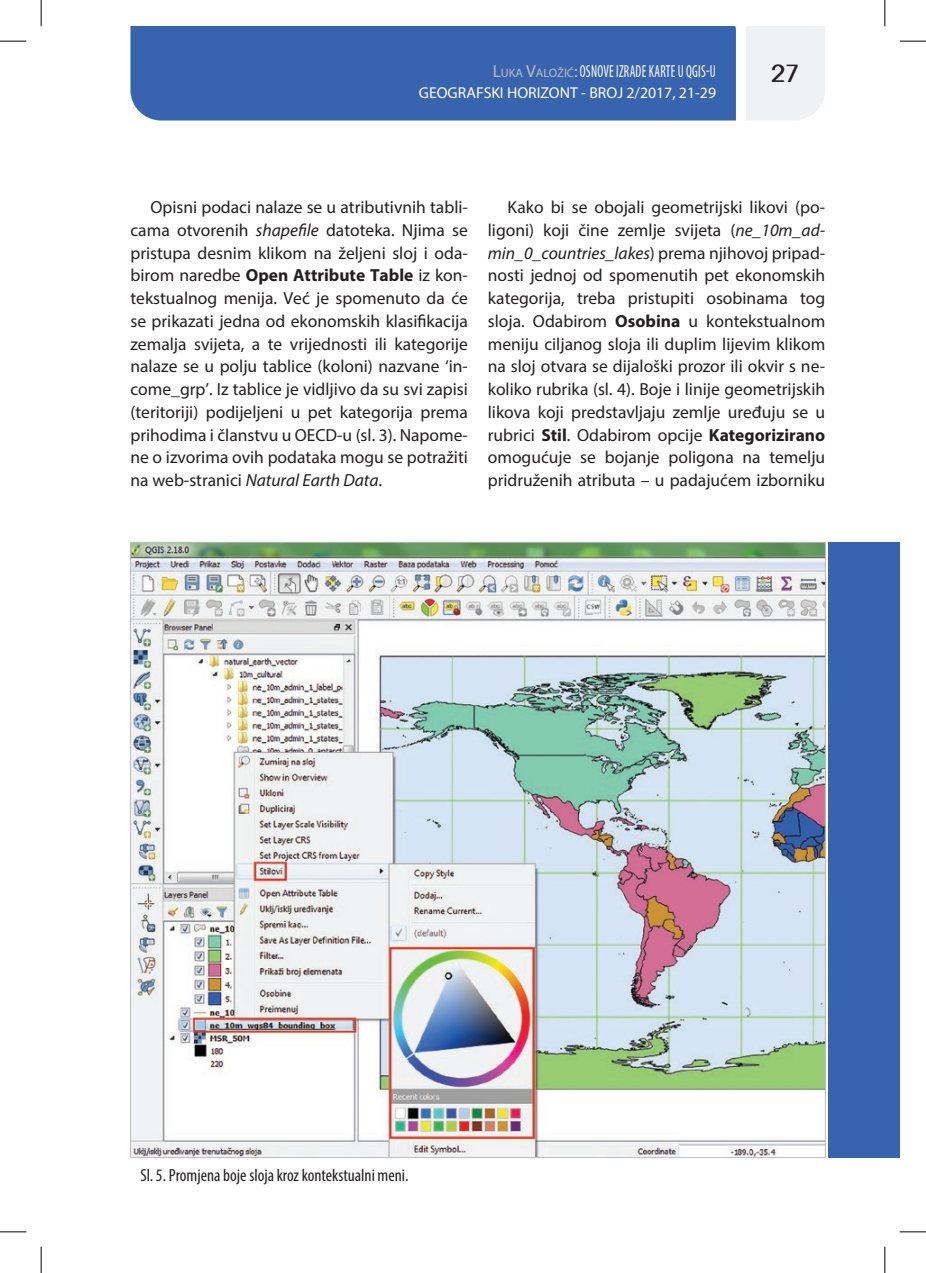
<style>
.page{position:relative;width:926px;height:1273px;background:#fff}
.page>*{position:absolute;margin:0;border:0;box-sizing:border-box;transform-origin:0 0}
.t1{font:700 26.25px "Avant Garde";color:#231f20}
.t2{font:17.5px/22.8px "Myriad Pro";color:#231f20;text-align:justify}
.t3{font:condensed 17.5px "Myriad Pro";color:#231f20}
.t4{font:condensed 17.5px "Myriad Pro";letter-spacing:.02em;color:#fff;scale:.75 1}
.t5{font:15.75px "Myriad Pro";color:#fff}
.s1{font-stretch:normal;color:#bcbdc0}
.s2{font-stretch:normal;font-size:12.25px;color:#bcbdc0}
.s3{font-style:italic}
.s4{font-weight:700}
</style>
<div class="page">
<div style="left:746px;top:26px;width:79px;height:94px;background:#f0f1f2"></div>
<div style="left:130px;top:26px;width:606px;height:95px;background:#3863af"></div>
<img style="left:132px;top:544px;width:691px;height:611px">
<div style="left:827px;top:542px;width:72px;height:615px;background:#3863af"></div>
<svg style="left:0;top:41px;width:26px;height:1px"></svg>
<svg style="left:899px;top:41px;width:27px;height:1px"></svg>
<svg style="left:0;top:1231px;width:26px;height:1px"></svg>
<svg style="left:899px;top:1231px;width:27px;height:1px"></svg>
<svg style="left:41px;top:0;width:1px;height:26px"></svg>
<svg style="left:41px;top:1247px;width:1px;height:26px"></svg>
<svg style="left:884px;top:0;width:1px;height:26px"></svg>
<svg style="left:884px;top:1247px;width:1px;height:26px"></svg>
<p class="t4" style="left:492px;top:60px;width:299px"><span class="s1">L</span><span class="s2">UKA</span> <span class="s1">V</span><span class="s2">ALOŽIĆ</span><span class="s1">:</span>OSNOVE IZRADE KARTE U QGIS-U</p>
<p class="t5" style="left:419px;top:83px;width:299px">GEOGRAFSKI HORIZONT - BROJ 2/2017, 21-29</p>
<h1 class="t1" style="left:771px;top:62px;width:30px">27</h1>
<p class="t2" style="left:130px;top:195px;width:339px;text-indent:20px">Opisni podaci nalaze se u atributivnih tabli&shy;cama otvorenih <span class="s3">shapefile</span> datoteka. Njima se pristupa desnim klikom na željeni sloj i oda&shy;birom naredbe <span class="s4">Open Attribute Table</span> iz kon&shy;tekstualnog menija. Već je spomenuto da će se prikazati jedna od ekonomskih klasifikacija zemalja svijeta, a te vrijednosti ili kategorije nalaze se u polju tablice (koloni) nazvane ‘in&shy;come_grp’. Iz tablice je vidljivo da su svi zapisi (teritoriji) podijeljeni u pet kategorija prema prihodima i članstvu u OECD-u (sl. 3). Napome&shy;ne o izvorima ovih podataka mogu se potražiti na web-stranici <span class="s3">Natural Earth Data</span>.</p>
<p class="t2" style="left:488px;top:195px;width:339px;text-indent:20px">Kako bi se obojali geometrijski likovi (po&shy;ligoni) koji čine zemlje svijeta (<span class="s3">ne_10m_ad&shy;min_0_countries_lakes</span>) prema njihovoj pripad&shy;nosti jednoj od spomenutih pet ekonomskih kategorija, treba pristupiti osobinama tog sloja. Odabirom <span class="s4">Osobina</span> u kontekstualnom meniju ciljanog sloja ili duplim lijevim klikom na sloj otvara se dijaloški prozor ili okvir s ne&shy;koliko rubrika (sl. 4). Boje i linije geometrijskih likova koji predstavljaju zemlje uređuju se u rubrici <span class="s4">Stil</span>. Odabirom opcije <span class="s4">Kategorizirano </span>omogućuje se bojanje poligona na temelju pridruženih atributa – u padajućem izborniku</p>
<p class="t3" style="left:140px;top:1164px;width:270px">Sl. 5. Promjena boje sloja kroz kontekstualni meni.</p>
</div>
